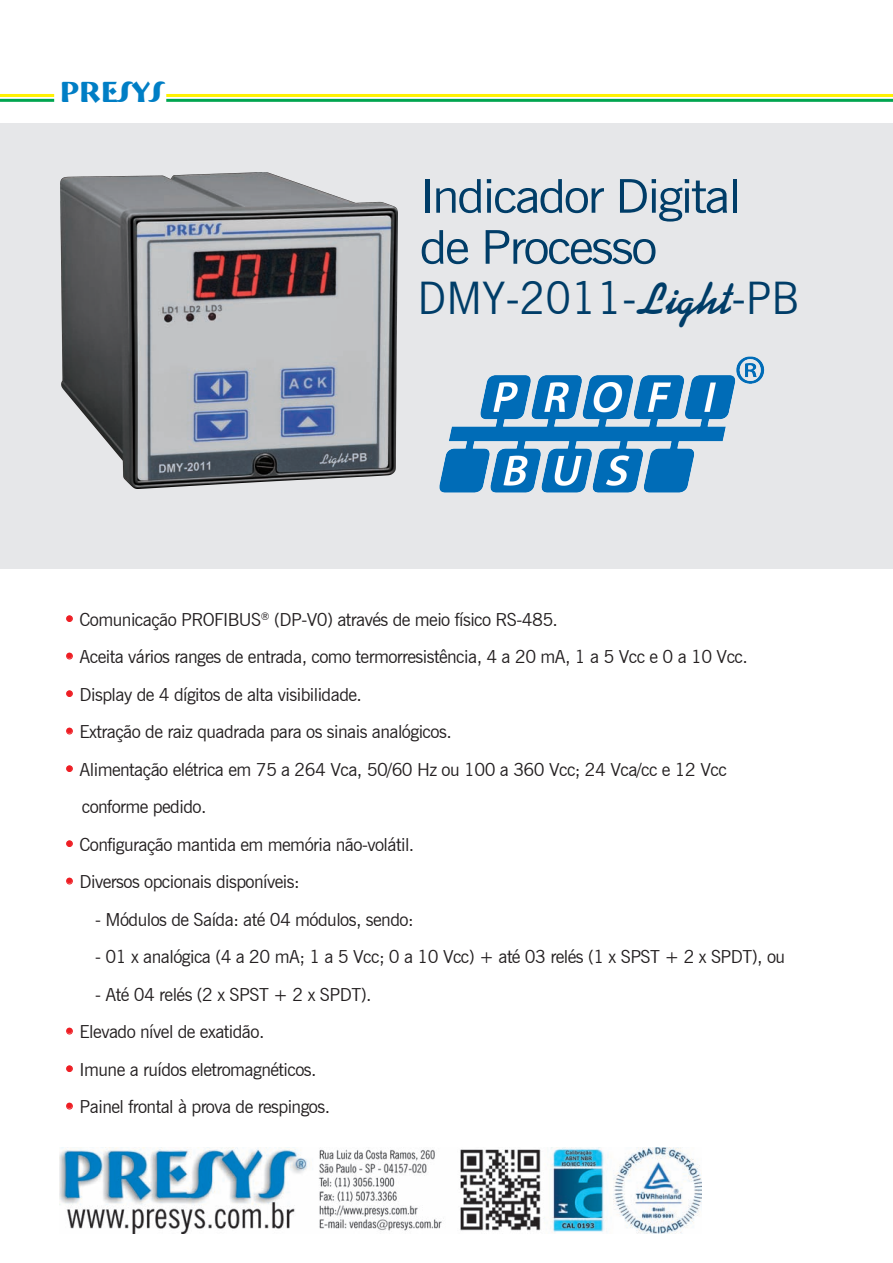
<style>
.page{position:relative;width:893px;height:1263px;background:#fff}
.page>*{position:absolute;margin:0;border:0;box-sizing:border-box;transform-origin:0 0}
.t1{font:46.5px/51px "News Gothic BT";letter-spacing:-.045em;color:#003d68;scale:1.1 1}
.t2{font:45px "News Gothic BT";color:#003d68;scale:.95 1}
.t3{font:700 30px "Bremen BT";color:#007ec5}
.t4{font:18px/37.5px "News Gothic BT";letter-spacing:-.03em;color:#231f20}
.s1{font-family:"Kaufmann BT";font-weight:700}
.s2{font-size:19.5px;color:#ee1d23}
</style>
<div class="page">
<hr style="left:166px;top:99px;width:727px;height:3px;background:#00a54f">
<hr style="left:0;top:99px;width:54px;height:3px;background:#00a54f">
<hr style="left:166px;top:94px;width:727px;height:3px;background:#fff101">
<hr style="left:0;top:94px;width:54px;height:3px;background:#fff101">
<svg style="left:66px;top:615px;width:7px;height:7px"></svg>
<svg style="left:66px;top:652px;width:7px;height:8px"></svg>
<svg style="left:66px;top:690px;width:7px;height:7px"></svg>
<svg style="left:66px;top:727px;width:7px;height:8px"></svg>
<svg style="left:66px;top:765px;width:7px;height:7px"></svg>
<svg style="left:66px;top:840px;width:7px;height:7px"></svg>
<svg style="left:66px;top:877px;width:7px;height:8px"></svg>
<svg style="left:66px;top:1027px;width:7px;height:8px"></svg>
<svg style="left:66px;top:1065px;width:7px;height:7px"></svg>
<svg style="left:66px;top:1102px;width:7px;height:8px"></svg>
<div style="left:0;top:123px;width:893px;height:446px;background:#e6e7e9"></div>
<img style="left:439px;top:356px;width:326px;height:137px">
<img style="left:61px;top:173px;width:336px;height:316px">
<img style="left:60px;top:1148px;width:641px;height:86px">
<h3 class="t3" style="left:60px;top:72px;width:105px">PRESYS</h3>
<h1 class="t1" style="left:420px;top:170px;width:293px">Indicador Digital de Processo</h1>
<h2 class="t2" style="left:418px;top:270px;width:403px">DMY-2011-<span class="s1">Light</span>-PB</h2>
<p class="t4" style="left:64px;top:601px;width:496px"><span class="s2">•</span> Comunicação PROFIBUS<sup>®</sup> (DP-V0) através de meio físico RS-485.</p>
<p class="t4" style="left:64px;top:638px;width:686px"><span class="s2">•</span> Aceita vários ranges de entrada, como termorresistência, 4 a 20 mA, 1 a 5 Vcc e 0 a 10 Vcc.</p>
<p class="t4" style="left:64px;top:676px;width:300px"><span class="s2">•</span> Display de 4 dígitos de alta visibilidade.</p>
<p class="t4" style="left:64px;top:713px;width:389px"><span class="s2">•</span> Extração de raiz quadrada para os sinais analógicos.</p>
<p class="t4" style="left:82px;top:751px;width:646px;text-indent:-18px"><span class="s2">•</span> Alimentação elétrica em 75 a 264 Vca, 50/60 Hz ou 100 a 360 Vcc; 24 Vca/cc e 12 Vcc conforme pedido.</p>
<p class="t4" style="left:64px;top:826px;width:352px"><span class="s2">•</span> Configuração mantida em memória não-volátil.</p>
<p class="t4" style="left:64px;top:863px;width:237px"><span class="s2">•</span> Diversos opcionais disponíveis:</p>
<p class="t4" style="left:95px;top:901px;width:320px">- Módulos de Saída: até 04 módulos, sendo:</p>
<p class="t4" style="left:95px;top:938px;width:691px">- 01 x analógica (4 a 20 mA; 1 a 5 Vcc; 0 a 10 Vcc) + até 03 relés (1 x SPST + 2 x SPDT), ou</p>
<p class="t4" style="left:95px;top:976px;width:278px">- Até 04 relés (2 x SPST + 2 x SPDT).</p>
<p class="t4" style="left:64px;top:1013px;width:202px"><span class="s2">•</span> Elevado nível de exatidão.</p>
<p class="t4" style="left:64px;top:1051px;width:254px"><span class="s2">•</span> Imune a ruídos eletromagnéticos.</p>
<p class="t4" style="left:64px;top:1088px;width:268px"><span class="s2">•</span> Painel frontal à prova de respingos.</p>
</div>
